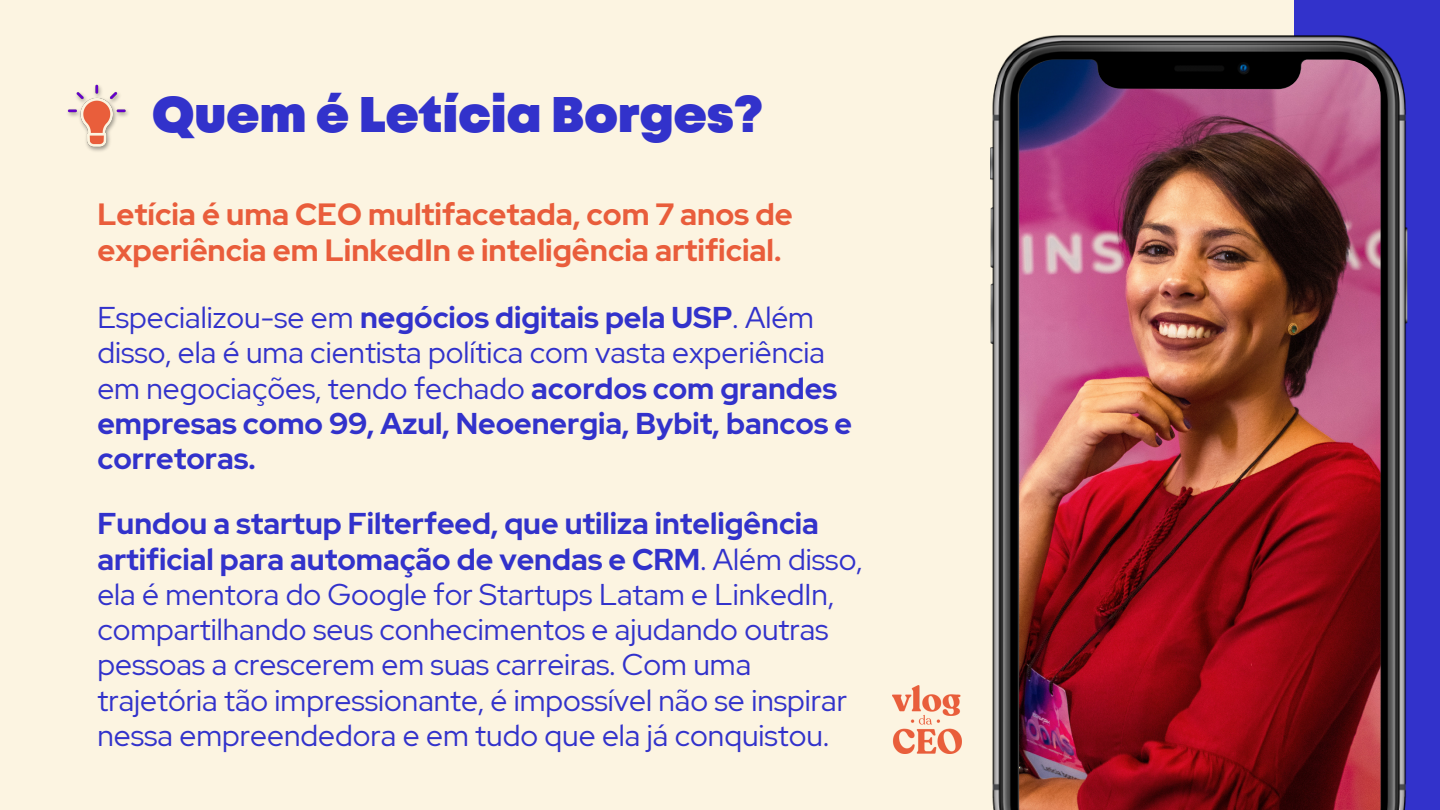
<style>
.page{position:relative;width:1440px;height:810px;background:#3232cb}
.page>*{position:absolute;margin:0;border:0;box-sizing:border-box;transform-origin:0 0}
.t1{font:900 50px "Mont";color:#3232cb}
.t2{font:700 30.7px/36px "Red Hat Display";color:#e95d3b}
.t3{font:30px/35.2px "Red Hat Display";color:#3232cb}
.s1{font-weight:700}
</style>
<div class="page">
<div style="left:0;top:0;width:1293px;height:810px;background:#fcf4e1"></div>
<img style="left:991px;top:36px;width:417px;height:774px">
<img style="left:1019px;top:60px;width:362px;height:750px">
<img style="left:67px;top:84px;width:61px;height:68px">
<img style="left:892px;top:686px;width:69px;height:68px">
<p class="t1" style="left:152px;top:96px;width:612px">Quem é Letícia Borges?</p>
<p class="t2" style="left:97px;top:196px;width:697px">Letícia é uma CEO multifacetada, com 7 anos de experiência em LinkedIn e inteligência artificial.</p>
<p class="t3" style="left:97px;top:300px;width:756px">Especializou-se em <span class="s1">negócios digitais pela USP</span>. Além disso, ela é uma cientista política com vasta experiência em negociações, tendo fechado <span class="s1">acordos com grandes empresas como 99, Azul, Neoenergia, Bybit, bancos e corretoras.</span></p>
<p class="t3" style="left:97px;top:506px;width:766px"><span class="s1">Fundou a startup Filterfeed, que utiliza inteligência artificial para automação de vendas e CRM</span>. Além disso, ela é mentora do Google for Startups Latam e LinkedIn, compartilhando seus conhecimentos e ajudando outras pessoas a crescerem em suas carreiras. Com uma trajetória tão impressionante, é impossível não se inspirar nessa empreendedora e em tudo que ela já conquistou.</p>
</div>
